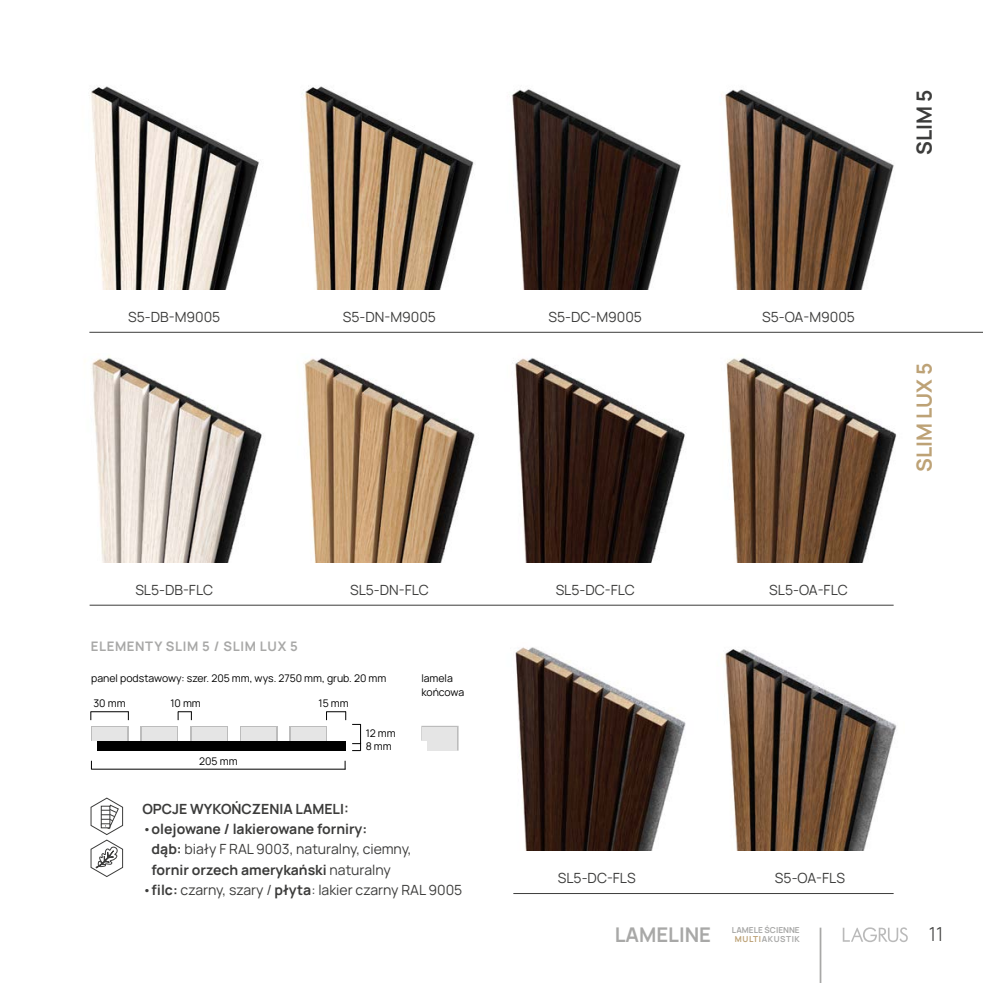
<style>
.page{position:relative;width:983px;height:983px;background:#fff}
.page>*{position:absolute;margin:0;border:0;box-sizing:border-box;transform-origin:0 0}
.t1{font:700 21px "Manrope";color:#bda276}
.t2{font:700 21px "Manrope";color:#3c3c3b}
.t3{font:700 20.3px "Manrope";color:#a8a8a7}
.t4{font:300 19.25px "Manrope";color:#3c3c3b}
.t5{font:14px "Manrope";color:#3c3c3b}
.t6{font:700 14px/20.1px "Manrope";color:#3c3c3b}
.t7{font:700 13.12px "Manrope";letter-spacing:.05em;color:#a8a8a7}
.t8{font:10.5px/13.5px "Manrope";color:#000}
.t9{font:700 8.22px/8.4px "Manrope";color:#a8a8a7;text-align:center}
.s1{font-weight:400}
.s2{font-weight:700}
.s3{color:#bda276}
</style>
<div class="page">
<svg style="left:842px;top:927px;width:65px;height:14px"></svg>
<hr style="left:819px;top:927px;width:2px;height:55px;background:#a8a8a7">
<hr style="left:91px;top:768px;width:254px;height:1px;background:#000">
<hr style="left:91px;top:711px;width:38px;height:1px;background:#000">
<svg style="left:178px;top:711px;width:14px;height:9px"></svg>
<svg style="left:326px;top:711px;width:20px;height:9px"></svg>
<svg style="left:352px;top:724px;width:9px;height:27px"></svg>
<svg style="left:141px;top:726px;width:37px;height:14px"></svg>
<div style="left:142px;top:726px;width:35px;height:14px;background:#e5e5e5"></div>
<svg style="left:190px;top:726px;width:38px;height:14px"></svg>
<div style="left:192px;top:726px;width:34px;height:14px;background:#e5e5e5"></div>
<svg style="left:240px;top:726px;width:37px;height:14px"></svg>
<div style="left:241px;top:726px;width:35px;height:14px;background:#e5e5e5"></div>
<svg style="left:290px;top:726px;width:37px;height:14px"></svg>
<div style="left:291px;top:726px;width:35px;height:14px;background:#e5e5e5"></div>
<div style="left:97px;top:740px;width:248px;height:10px;background:#000"></div>
<svg style="left:91px;top:726px;width:37px;height:14px"></svg>
<div style="left:92px;top:726px;width:35px;height:14px;background:#e5e5e5"></div>
<svg style="left:421px;top:725px;width:37px;height:25px"></svg>
<div style="left:422px;top:726px;width:35px;height:14px;background:#e5e5e5"></div>
<div style="left:427px;top:739px;width:30px;height:11px;background:#e5e5e5"></div>
<svg style="left:90px;top:797px;width:33px;height:80px"></svg>
<img style="left:515px;top:647px;width:171px;height:203px">
<hr style="left:513px;top:892px;width:380px;height:1px;background:#3c3c3b">
<img style="left:725px;top:649px;width:172px;height:201px">
<img style="left:91px;top:356px;width:171px;height:206px">
<img style="left:303px;top:358px;width:172px;height:204px">
<img style="left:512px;top:358px;width:173px;height:204px">
<img style="left:726px;top:358px;width:171px;height:204px">
<hr style="left:90px;top:604px;width:803px;height:1px;background:#3c3c3b">
<img style="left:302px;top:86px;width:172px;height:203px">
<img style="left:90px;top:86px;width:169px;height:203px">
<img style="left:511px;top:89px;width:170px;height:200px">
<img style="left:724px;top:89px;width:170px;height:200px">
<hr style="left:89px;top:332px;width:893px;height:1px;background:#3c3c3b">
<h1 class="t2" style="left:909px;top:155px;width:67px;rotate:-90deg">SLIM 5</h1>
<p class="t5" style="left:128px;top:307px;width:94px">S5-DB-M9005</p>
<p class="t5" style="left:343px;top:307px;width:95px">S5-DN-M9005</p>
<p class="t5" style="left:548px;top:307px;width:95px">S5-DC-M9005</p>
<p class="t5" style="left:762px;top:307px;width:94px">S5-OA-M9005</p>
<p class="t5" style="left:135px;top:580px;width:79px">SL5-DB-FLC</p>
<p class="t5" style="left:350px;top:580px;width:80px">SL5-DN-FLC</p>
<p class="t5" style="left:555px;top:580px;width:81px">SL5-DC-FLC</p>
<p class="t5" style="left:769px;top:580px;width:80px">SL5-OA-FLC</p>
<p class="t7" style="left:91px;top:636px;width:209px">ELEMENTY SLIM 5 / SLIM LUX 5</p>
<p class="t8" style="left:91px;top:671px;width:296px">panel podstawowy: szer. 205 mm, wys. 2750 mm, grub. 20 mm</p>
<p class="t8" style="left:421px;top:670px;width:44px;line-height:14px">lamela końcowa</p>
<p class="t8" style="left:93px;top:695px;width:34px">30 mm</p>
<p class="t8" style="left:170px;top:695px;width:32px">10 mm</p>
<p class="t8" style="left:318px;top:695px;width:32px">15 mm</p>
<p class="t8" style="left:199px;top:753px;width:40px">205 mm</p>
<p class="t8" style="left:365px;top:725px;width:31px">12 mm<br>8 mm</p>
<p class="t6" style="left:142px;top:798px;width:208px">OPCJE WYKOŃCZENIA LAMELI:</p>
<p class="t6" style="left:152px;top:818px;width:261px;text-indent:-9px"><span class="s1">•</span>olejowane / lakierowane forniry:<br>dąb: <span class="s1">biały F RAL 9003, naturalny, ciemny, </span>fornir orzech amerykański <span class="s1">naturalny</span></p>
<p class="t5" style="left:142px;top:879px;width:321px">•<span class="s2">filc:</span> czarny, szary / <span class="s2">płyta</span>: lakier czarny RAL 9005</p>
<p class="t5" style="left:557px;top:868px;width:79px">SL5-DC-FLS</p>
<p class="t5" style="left:774px;top:868px;width:71px">S5-OA-FLS</p>
<h2 class="t3" style="left:614px;top:919px;width:98px">LAMELINE</h2>
<p class="t9" style="left:731px;top:925px;width:69px">LAMELE ŚCIENNE<br><span class="s3">MULTI</span>AKUSTIK</p>
<h1 class="t1" style="left:909px;top:472px;width:111px;rotate:-90deg">SLIM LUX 5</h1>
<h3 class="t4" style="left:928px;top:920px;width:16px">11</h3>
</div>
